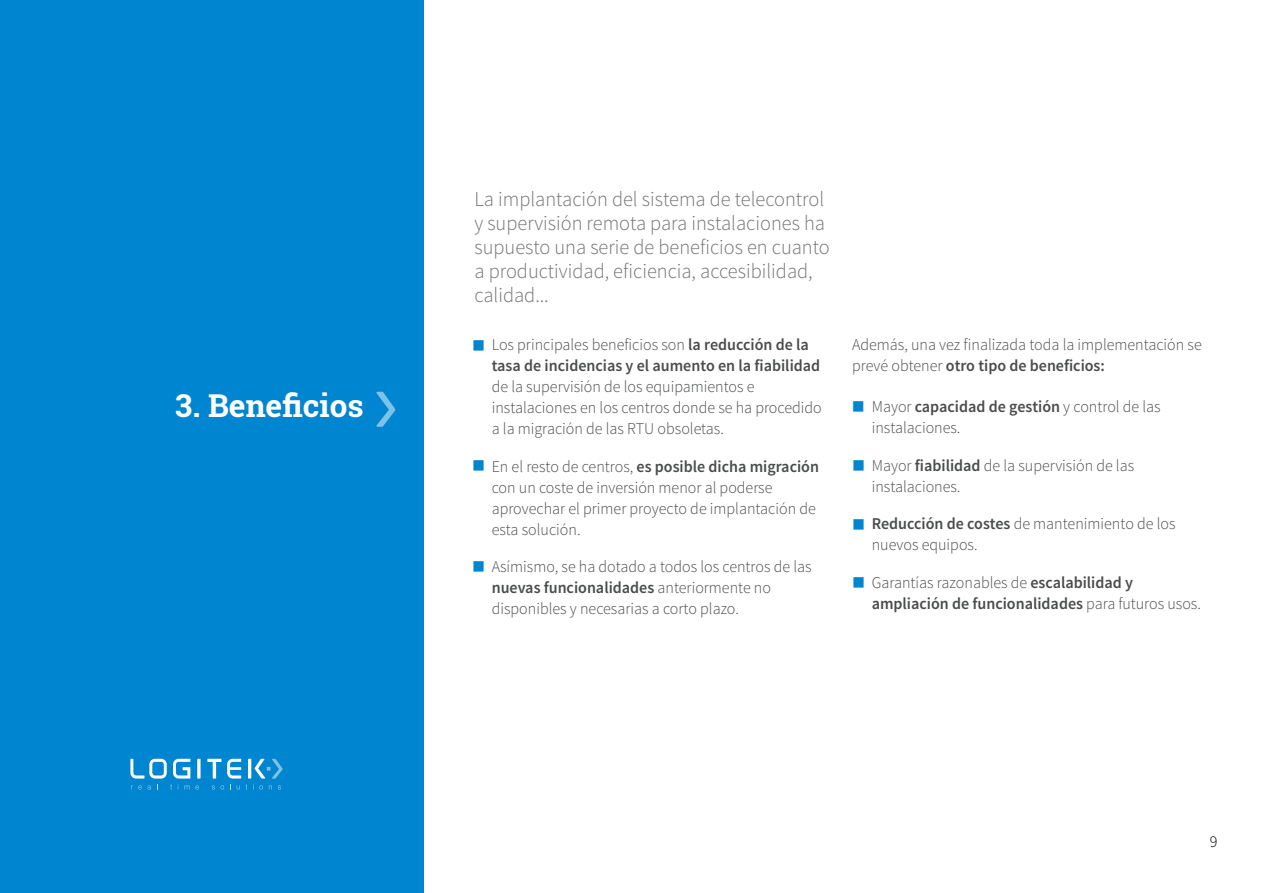
<style>
.page{position:relative;width:1263px;height:893px;background:#fff}
.page>*{position:absolute;margin:0;border:0;box-sizing:border-box;transform-origin:0 0}
.t1{font:700 31.5px "Roboto Slab";color:#fff}
.t2{font:300 21px/24px "Source Sans Pro";color:#727272}
.t3{font:18px "Wingdings";color:#0086d0}
.t4{font:300 16.5px/21px "Source Sans Pro";color:#494c4a}
.t5{font:600 16.5px/21px "Source Sans Pro";color:#494c4a}
.t6{font:300 16.5px "Source Sans Pro";color:#000}
.s1{font-weight:300}
.s2{color:#0086d0}
.s3{font-weight:600}
</style>
<div class="page">
<div style="left:0;top:0;width:424px;height:893px;background:#0086d0"></div>
<svg style="left:376px;top:392px;width:19px;height:35px"></svg>
<svg style="left:197px;top:759px;width:4px;height:19px"></svg>
<svg style="left:130px;top:759px;width:69px;height:30px"></svg>
<svg style="left:207px;top:759px;width:76px;height:30px"></svg>
<h1 class="t1" style="left:175px;top:384px;width:190px">3. Beneficios</h1>
<p class="t2" style="left:474px;top:187px;width:357px">La implantación del sistema de telecontrol y supervisión remota para instalaciones ha supuesto una serie de beneficios en cuanto a productividad, eficiencia, accesibilidad, calidad...</p>
<p class="t5" style="left:492px;top:335px;width:330px"><span class="s1">Los principales beneficios son</span> la reducción de la tasa de incidencias y el aumento en la fiabilidad</p>
<p class="t4" style="left:492px;top:376px;width:332px">de la supervisión de los equipamientos e instalaciones en los centros donde se ha procedido a la migración de las RTU obsoletas.</p>
<p class="t3" style="left:472px;top:336px;width:15px">■</p>
<p class="t5" style="left:472px;top:456px;width:348px"><span class="s2">■</span> <span class="s1">En el resto de centros,</span> es posible dicha migración</p>
<p class="t4" style="left:492px;top:477px;width:326px">con un coste de inversión menor al poderse aprovechar el primer proyecto de implantación de esta solución.</p>
<p class="t4" style="left:472px;top:556px;width:341px"><span class="s2">■</span> Asímismo, se ha dotado a todos los centros de las</p>
<p class="t4" style="left:492px;top:577px;width:281px"><span class="s3">nuevas funcionalidades</span> anteriormente no disponibles y necesarias a corto plazo.</p>
<p class="t4" style="left:852px;top:334px;width:351px">Además, una vez finalizada toda la implementación se prevé obtener <span class="s3">otro tipo de beneficios:</span></p>
<p class="t4" style="left:872px;top:396px;width:291px;text-indent:-20px"><span class="s2">■</span> Mayor <span class="s3">capacidad de gestión</span> y control de las instalaciones.</p>
<p class="t4" style="left:872px;top:455px;width:264px;text-indent:-20px"><span class="s2">■</span> Mayor <span class="s3">fiabilidad</span> de la supervisión de las instalaciones.</p>
<p class="t4" style="left:872px;top:513px;width:305px;text-indent:-20px"><span class="s2">■</span> <span class="s3">Reducción de costes</span> de mantenimiento de los nuevos equipos.</p>
<p class="t5" style="left:872px;top:572px;width:331px;text-indent:-20px"><span class="s2">■</span> <span class="s1">Garantías razonables de</span> escalabilidad y ampliación de funcionalidades <span class="s1">para futuros usos.</span></p>
<p class="t6" style="left:1210px;top:831px;width:9px">9</p>
</div>
